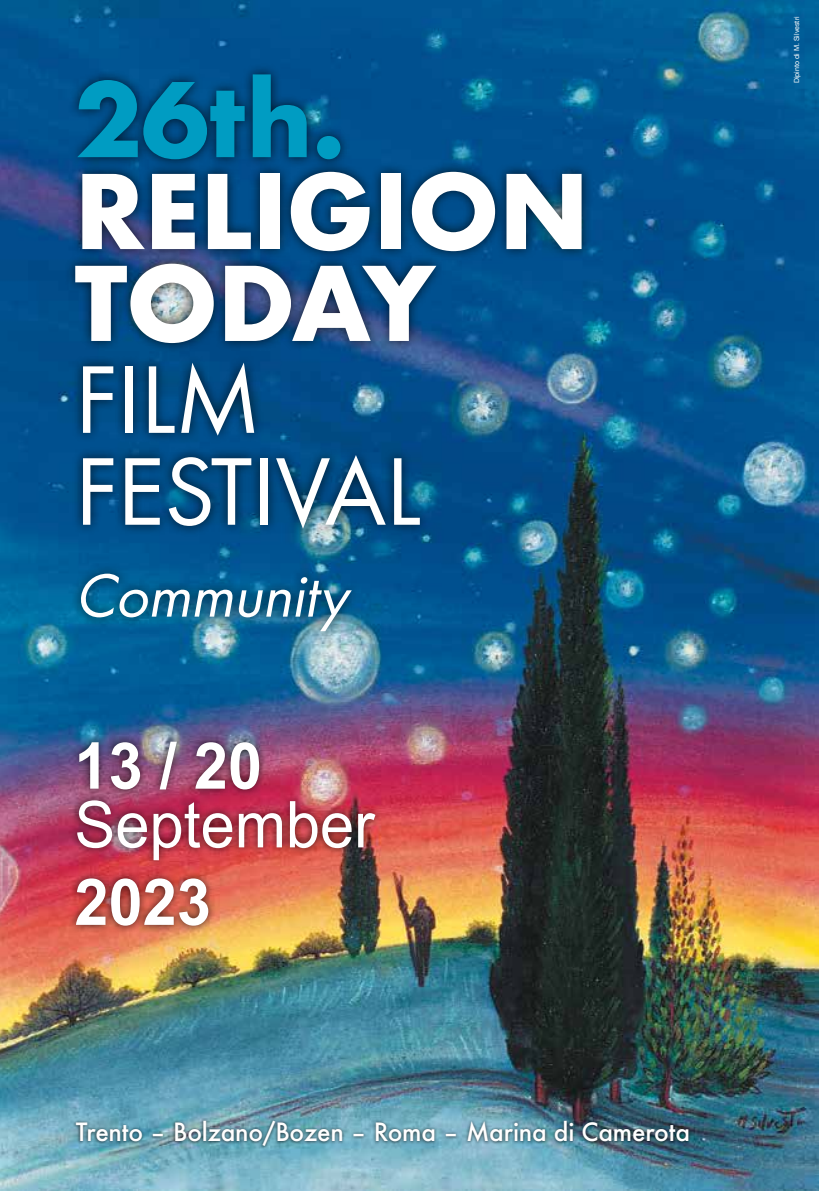
<style>
.page{position:relative;width:819px;height:1191px;background:#fff}
.page>*{position:absolute;margin:0;border:0;box-sizing:border-box;transform-origin:0 0}
.t1{font:700 99.58px/91.9px "Futura";letter-spacing:-.01em;color:#fff}
.t2{font:99.58px/91.9px "Futura PT";letter-spacing:-.01em;color:#fff}
.t3{font:700 99.58px "Futura";color:#009cc2}
.t4{font:700 64.58px "Arial";color:#fff;scale:.95 1}
.t5{font:64.58px "Arial";color:#fff;scale:.95 1}
.t6{font:italic 63.35px "Futura PT";color:#fff}
.t7{font:500 24.5px "Futura";letter-spacing:-.01em;color:#fff}
.t8{font:7px "Helvetica Neue";color:#fff}
</style>
<div class="page">
<img style="left:0;top:0;width:819px;height:1191px">
<div style="left:64px;top:64px;width:528px;height:578px;background:#000;opacity:.75"></div>
<div style="left:67px;top:734px;width:316px;height:200px;background:#000;opacity:.75"></div>
<div style="left:73px;top:1117px;width:618px;height:32px;background:#000;opacity:.75"></div>
<h1 class="t3" style="left:74px;top:48px;width:273px">26th.</h1>
<h1 class="t1" style="left:74px;top:165px;width:516px">RELIGION<br>TODAY</h1>
<h1 class="t2" style="left:74px;top:353px;width:348px">FILM<br>FESTIVAL</h1>
<h3 class="t6" style="left:74px;top:558px;width:288px">Community</h3>
<h2 class="t4" style="left:74px;top:723px;width:199px">13 / 20</h2>
<h2 class="t5" style="left:74px;top:782px;width:317px">September</h2>
<h2 class="t4" style="left:74px;top:859px;width:145px">2023</h2>
<p class="t7" style="left:76px;top:1115px;width:615px">Trento – Bolzano/Bozen – Roma – Marina di Camerota</p>
<p class="t8" style="left:791px;top:83px;width:68px;rotate:-90deg">Dipinto di M. Silvestri</p>
</div>
